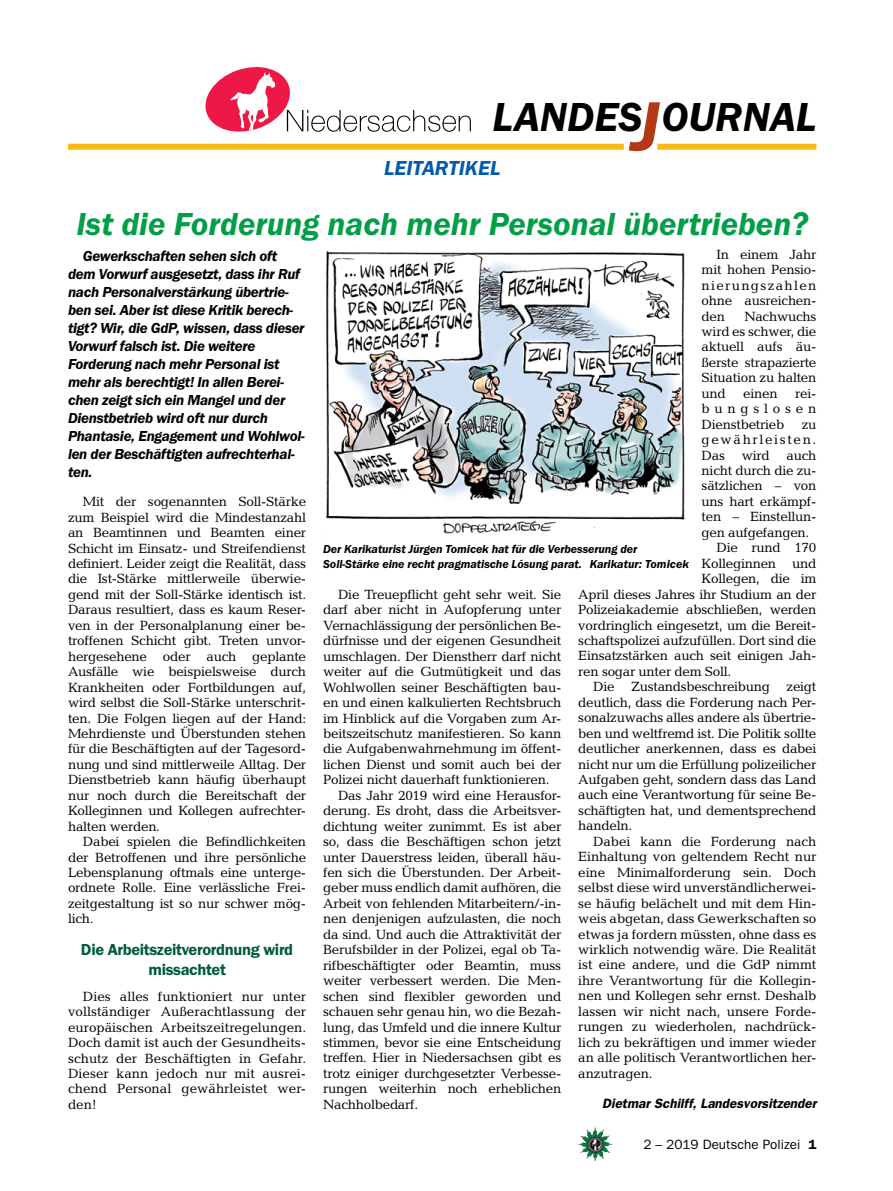
<style>
.page{position:relative;width:893px;height:1191px;background:#fff}
.page>*{position:absolute;margin:0;border:0;box-sizing:border-box;transform-origin:0 0}
.t1{font:italic 600 42px "Franklin Gothic Itc T";color:#000}
.t2{font:italic 600 33px "Franklin Gothic Itc T";color:#009f47}
.t3{font:italic 600 21px "Franklin Gothic Itc T";color:#005baa}
.t4{font:600 16.5px/19.5px "Franklin Gothic Itc T";letter-spacing:-.02em;color:#005941;text-align:center}
.t5{font:italic 600 15px/18px "Franklin Gothic Itc T";letter-spacing:-.02em;color:#000}
.t6{font:13.5px/15.5px "Candida";letter-spacing:-.02em;color:#000;text-align:justify}
.t7{font:italic 600 13.5px "Franklin Gothic";color:#000}
.t8{font:13.5px "Franklin Gothic";color:#000}
.t9{font:13.5px "Candida";letter-spacing:.12em;color:#000}
.t10{font:italic 600 12px/15.5px "Franklin Gothic Itc T";letter-spacing:-.005em;color:#000}
.s1{font-size:72px;color:#b33916}
.s2{font-weight:600}
</style>
<div class="page">
<img style="left:578px;top:1127px;width:17px;height:25px">
<svg style="left:205px;top:67px;width:266px;height:65px"></svg>
<div style="left:657px;top:144px;width:159px;height:6px;background:#fdb913"></div>
<div style="left:68px;top:144px;width:556px;height:6px;background:#fdb913"></div>
<img style="left:323px;top:250px;width:363px;height:286px">
<h1 class="t1" style="left:492px;top:93px;width:325px">LANDES<span class="s1">J</span>OURNAL</h1>
<h3 class="t3" style="left:384px;top:156px;width:106px">Leitar tikel</h3>
<h2 class="t2" style="left:77px;top:204px;width:733px">Ist die Forderung nach mehr Personal übertrieben?</h2>
<p class="t5" style="left:68px;top:247px;width:238px;text-indent:15px">Gewerkschaften sehen sich oft dem Vorwurf ausgesetzt, dass ihr Ruf nach Personalverstärkung übertrie&shy;ben sei. Aber ist diese Kritik berech&shy;tigt? Wir, die GdP, wissen, dass dieser Vorwurf falsch ist. Die weitere Forderung nach mehr Personal ist mehr als berechtigt! In allen Berei&shy;chen zeigt sich ein Mangel und der Dienstbetrieb wird oft nur durch Phantasie, Engagement und Wohlwol&shy;len der Beschäftigten aufrechterhal&shy;ten.</p>
<p class="t6" style="left:68px;top:494px;width:240px;text-indent:15px">Mit der sogenannten Soll-Stärke zum Beispiel wird die Mindestanzahl an Beamtinnen und Beamten einer Schicht im Einsatz- und Streifendienst definiert. Leider zeigt die Realität, dass die Ist-Stärke mittlerweile überwie&shy;gend mit der Soll-Stärke identisch ist.<br>Daraus resultiert, dass es kaum Reser&shy;ven in der Personalplanung einer be&shy;troffenen Schicht gibt. Treten unvor&shy;hergesehene oder auch geplante Ausfälle wie beispielsweise durch Krankheiten oder Fortbildungen auf, wird selbst die Soll-Stärke unterschrit&shy;ten. Die Folgen liegen auf der Hand:<br>Mehrdienste und Überstunden stehen für die Beschäftigten auf der Tagesord&shy;nung und sind mittlerweile Alltag. Der Dienstbetrieb kann häufig überhaupt nur noch durch die Bereitschaft der Kolleginnen und Kollegen aufrechter&shy;halten werden.</p>
<p class="t6" style="left:68px;top:834px;width:240px;text-indent:15px">Dabei spielen die Befindlichkeiten der Betroffenen und ihre persönliche Lebensplanung oftmals eine unterge&shy;ordnete Rolle. Eine verlässliche Frei&shy;zeitgestaltung ist so nur schwer mög&shy;lich.</p>
<p class="t4" style="left:81px;top:940px;width:214px">Die Arbeitszeitverordnung wird missachtet</p>
<p class="t6" style="left:68px;top:988px;width:240px;text-indent:15px">Dies alles funktioniert nur unter vollständiger Außerachtlassung der europäischen Arbeitszeitregelungen.<br>Doch damit ist auch der Gesundheits&shy;schutz der Beschäftigten in Gefahr.<br>Dieser kann jedoch nur mit ausrei&shy;chend Personal gewährleistet wer&shy;den!</p>
<p class="t6" style="left:702px;top:246px;width:116px;text-indent:15px">In einem Jahr mit hohen Pensio&shy;nierungszahlen ohne ausreichen&shy;den</p>
<p class="t6" style="left:702px;top:308px;width:116px;text-indent:43px">Nachwuchs wird es schwer, die aktuell aufs äu&shy;ßerste strapazierte Situation zu halten und</p>
<p class="t6" style="left:702px;top:385px;width:116px;text-indent:94px">rei&shy;bungslosen Dienstbetrieb</p>
<p class="t6" style="left:743px;top:385px;width:36px">einen</p>
<p class="t6" style="left:802px;top:416px;width:16px">zu</p>
<p class="t9" style="left:702px;top:432px;width:116px">gewährleisten.</p>
<p class="t6" style="left:702px;top:447px;width:116px">Das wird auch</p>
<p class="t6" style="left:702px;top:463px;width:116px">nicht durch die zu-</p>
<p class="t6" style="left:702px;top:478px;width:116px">sätzlichen – von</p>
<p class="t6" style="left:702px;top:493px;width:116px">uns hart erkämpf-</p>
<p class="t6" style="left:702px;top:509px;width:116px">ten – Einstellun-</p>
<p class="t6" style="left:702px;top:524px;width:109px">gen aufgefangen.</p>
<p class="t6" style="left:716px;top:540px;width:101px">Die rund 170</p>
<p class="t6" style="left:702px;top:555px;width:116px">Kolleginnen und</p>
<p class="t6" style="left:702px;top:571px;width:116px">Kollegen, die im</p>
<p class="t6" style="left:578px;top:586px;width:240px">April dieses Jahres ihr Studium an der</p>
<p class="t6" style="left:578px;top:602px;width:240px">Polizeiakademie abschließen, werden</p>
<p class="t6" style="left:578px;top:617px;width:240px">vordringlich eingesetzt, um die Bereit-</p>
<p class="t6" style="left:578px;top:632px;width:240px">schaftspolizei aufzufüllen. Dort sind die</p>
<p class="t6" style="left:578px;top:648px;width:240px">Einsatzstärken auch seit einigen Jah-</p>
<p class="t6" style="left:578px;top:663px;width:155px">ren sogar unter dem Soll.</p>
<p class="t6" style="left:593px;top:679px;width:225px">Die Zustandsbeschreibung zeigt</p>
<p class="t6" style="left:578px;top:694px;width:240px">deutlich, dass die Forderung nach Per-</p>
<p class="t6" style="left:578px;top:710px;width:240px">sonalzuwachs alles andere als übertrie-</p>
<p class="t6" style="left:578px;top:725px;width:240px">ben und weltfremd ist. Die Politik sollte</p>
<p class="t6" style="left:578px;top:741px;width:240px">deutlicher anerkennen, dass es dabei</p>
<p class="t6" style="left:578px;top:756px;width:240px">nicht nur um die Erfüllung polizeilicher</p>
<p class="t6" style="left:578px;top:771px;width:240px">Aufgaben geht, sondern dass das Land</p>
<p class="t6" style="left:578px;top:787px;width:240px">auch eine Verantwortung für seine Be-</p>
<p class="t6" style="left:578px;top:802px;width:240px">schäftigten hat, und dementsprechend</p>
<p class="t6" style="left:578px;top:818px;width:55px">handeln.</p>
<p class="t6" style="left:593px;top:833px;width:225px">Dabei kann die Forderung nach</p>
<p class="t6" style="left:578px;top:849px;width:240px">Einhaltung von geltendem Recht nur</p>
<p class="t6" style="left:578px;top:864px;width:240px">eine Minimalforderung sein. Doch</p>
<p class="t6" style="left:578px;top:880px;width:240px">selbst diese wird unverständlicherwei-</p>
<p class="t6" style="left:578px;top:895px;width:240px">se häufig belächelt und mit dem Hin-</p>
<p class="t6" style="left:578px;top:910px;width:240px">weis abgetan, dass Gewerkschaften so</p>
<p class="t6" style="left:578px;top:926px;width:240px">etwas ja fordern müssten, ohne dass es</p>
<p class="t6" style="left:578px;top:941px;width:240px">wirklich notwendig wäre. Die Realität</p>
<p class="t6" style="left:578px;top:957px;width:240px">ist eine andere, und die GdP nimmt</p>
<p class="t6" style="left:578px;top:972px;width:240px">ihre Verantwortung für die Kollegin-</p>
<p class="t6" style="left:578px;top:988px;width:240px">nen und Kollegen sehr ernst. Deshalb</p>
<p class="t6" style="left:578px;top:1003px;width:240px">lassen wir nicht nach, unsere Forde-</p>
<p class="t6" style="left:578px;top:1019px;width:240px">rungen zu wiederholen, nachdrück-</p>
<p class="t6" style="left:578px;top:1034px;width:240px">lich zu bekräftigen und immer wieder</p>
<p class="t6" style="left:578px;top:1049px;width:240px">an alle politisch Verantwortlichen her-</p>
<p class="t6" style="left:578px;top:1065px;width:76px">anzutragen.</p>
<p class="t7" style="left:602px;top:1095px;width:216px">Dietmar Schilff, Landesvorsitzender</p>
<p class="t10" style="left:323px;top:540px;width:368px">Der Karikaturist Jürgen Tomicek hat für die Verbesserung der<br>Soll-Stärke eine recht pragmatische Lösung parat. Karikatur: Tomicek</p>
<p class="t6" style="left:338px;top:586px;width:225px">Die Treuepflicht geht sehr weit. Sie</p>
<p class="t6" style="left:323px;top:602px;width:240px">darf aber nicht in Aufopferung unter</p>
<p class="t6" style="left:323px;top:617px;width:240px">Vernachlässigung der persönlichen Be-</p>
<p class="t6" style="left:323px;top:633px;width:240px">dürfnisse und der eigenen Gesundheit</p>
<p class="t6" style="left:323px;top:648px;width:240px">umschlagen. Der Dienstherr darf nicht</p>
<p class="t6" style="left:323px;top:664px;width:240px">weiter auf die Gutmütigkeit und das</p>
<p class="t6" style="left:323px;top:679px;width:240px">Wohlwollen seiner Beschäftigten bau-</p>
<p class="t6" style="left:323px;top:695px;width:240px">en und einen kalkulierten Rechtsbruch</p>
<p class="t6" style="left:323px;top:710px;width:240px">im Hinblick auf die Vorgaben zum Ar-</p>
<p class="t6" style="left:323px;top:725px;width:240px">beitszeitschutz manifestieren. So kann</p>
<p class="t6" style="left:323px;top:741px;width:240px">die Aufgabenwahrnehmung im öffent-</p>
<p class="t6" style="left:323px;top:756px;width:240px">lichen Dienst und somit auch bei der</p>
<p class="t6" style="left:323px;top:772px;width:228px">Polizei nicht dauerhaft funktionieren.</p>
<p class="t6" style="left:338px;top:787px;width:225px">Das Jahr 2019 wird eine Herausfor-</p>
<p class="t6" style="left:323px;top:803px;width:240px">derung. Es droht, dass die Arbeitsver-</p>
<p class="t6" style="left:323px;top:818px;width:240px">dichtung weiter zunimmt. Es ist aber</p>
<p class="t6" style="left:323px;top:834px;width:240px">so, dass die Beschäftigen schon jetzt</p>
<p class="t6" style="left:323px;top:849px;width:240px">unter Dauerstress leiden, überall häu-</p>
<p class="t6" style="left:323px;top:864px;width:240px">fen sich die Überstunden. Der Arbeit-</p>
<p class="t6" style="left:323px;top:880px;width:240px">geber muss endlich damit aufhören, die</p>
<p class="t6" style="left:323px;top:895px;width:240px">Arbeit von fehlenden Mitarbeitern/-in-</p>
<p class="t6" style="left:323px;top:911px;width:240px">nen denjenigen aufzulasten, die noch</p>
<p class="t6" style="left:323px;top:926px;width:240px">da sind. Und auch die Attraktivität der</p>
<p class="t6" style="left:323px;top:942px;width:240px">Berufsbilder in der Polizei, egal ob Ta-</p>
<p class="t6" style="left:323px;top:957px;width:240px">rifbeschäftigter oder Beamtin, muss</p>
<p class="t6" style="left:323px;top:973px;width:240px">weiter verbessert werden. Die Men-</p>
<p class="t6" style="left:323px;top:988px;width:240px">schen sind flexibler geworden und</p>
<p class="t6" style="left:323px;top:1003px;width:240px">schauen sehr genau hin, wo die Bezah-</p>
<p class="t6" style="left:323px;top:1019px;width:240px">lung, das Umfeld und die innere Kultur</p>
<p class="t6" style="left:323px;top:1034px;width:240px">stimmen, bevor sie eine Entscheidung</p>
<p class="t6" style="left:323px;top:1050px;width:240px">treffen. Hier in Niedersachsen gibt es</p>
<p class="t6" style="left:323px;top:1065px;width:240px">trotz einiger durchgesetzter Verbesse-</p>
<p class="t6" style="left:323px;top:1081px;width:240px">rungen weiterhin noch erheblichen</p>
<p class="t6" style="left:323px;top:1096px;width:97px">Nachholbedarf.</p>
<p class="t8" style="left:643px;top:1136px;width:175px">2 – 2019 Deutsche Polizei <span class="s2">1</span></p>
</div>
